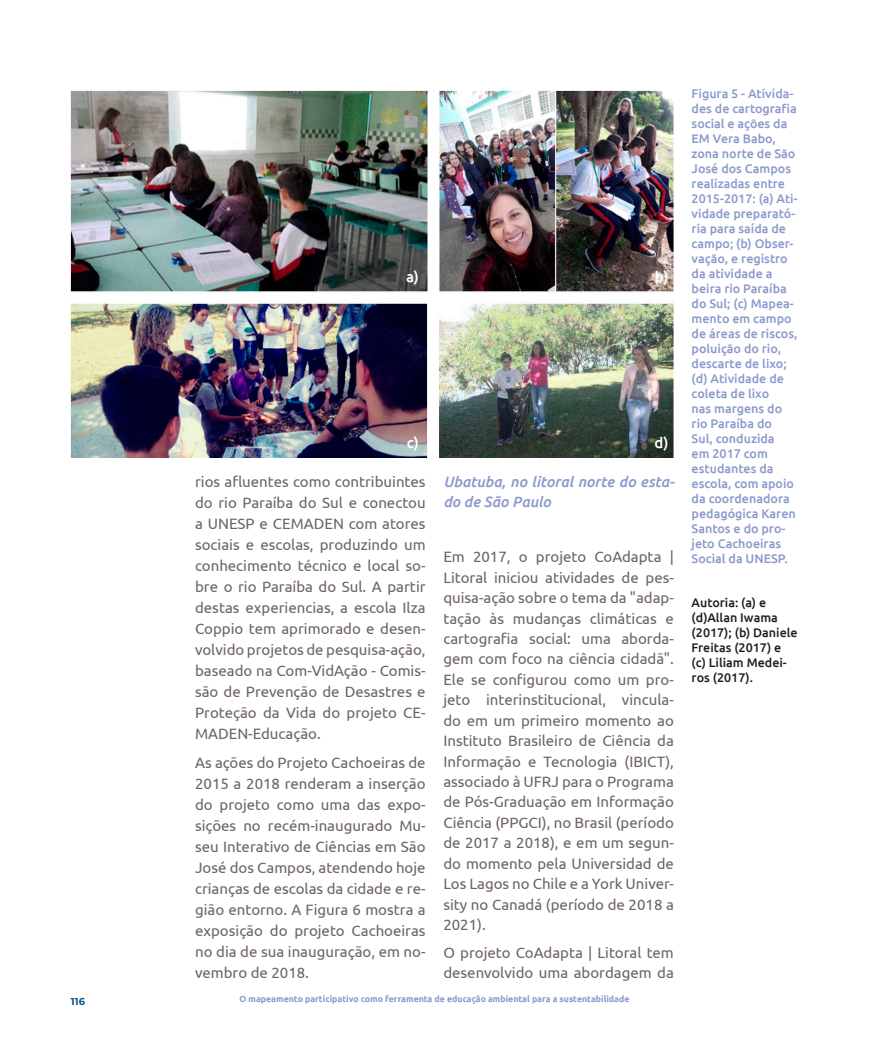
<style>
.page{position:relative;width:869px;height:1063px;background:#fff}
.page>*{position:absolute;margin:0;border:0;box-sizing:border-box;transform-origin:0 0}
.Texto{font:15px/21px "Ubuntu";color:#6e6362;text-align:justify}
.Texto-2{font:italic 500 15px/20.4px "Ubuntu";color:#8b99cd}
.Nota_de_rodapé{font:500 15px "Ubuntu";color:#fff}
.Título_Figura{font:500 12.5px/15px "Ubuntu";color:#8b99cd}
.Fonte_figuras{font:500 12.5px/15px "Ubuntu";color:#231f20}
.t1{font:700 10px "Montserrat";color:#0f5387}
.t2{font:700 8.75px "Ubuntu";color:#8b99cd}
</style>
<div class="page">
<img style="left:71px;top:91px;width:602px;height:366px">
<p class="Nota_de_rodapé" style="left:406px;top:267px;width:14px">a)</p>
<p class="Nota_de_rodapé" style="left:654px;top:267px;width:15px">b)</p>
<p class="Nota_de_rodapé" style="left:406px;top:433px;width:14px">c)</p>
<p class="Nota_de_rodapé" style="left:654px;top:433px;width:16px">d)</p>
<p class="Texto" style="left:195px;top:471px;width:232px">rios afluentes como contribuintes do rio Paraíba do Sul e conectou a UNESP e CEMADEN com atores sociais e escolas, produzindo um conhecimento técnico e local so&shy;bre o rio Paraíba do Sul. A partir destas experiencias, a escola Ilza Coppio tem aprimorado e desen&shy;volvido projetos de pesquisa-ação, baseado na Com-VidAção - Comis&shy;são de Prevenção de Desastres e Proteção da Vida do projeto CE-MADEN-Educação.</p>
<p class="Texto" style="left:195px;top:751px;width:232px">As ações do Projeto Cachoeiras de 2015 a 2018 renderam a inserção do projeto como uma das expo&shy;sições no recém-inaugurado Mu&shy;seu Interativo de Ciências em São José dos Campos, atendendo hoje crianças de escolas da cidade e re&shy;gião entorno. A Figura 6 mostra a exposição do projeto Cachoeiras no dia de sua inauguração, em no&shy;vembro de 2018.</p>
<p class="Texto-2" style="left:443px;top:471px;width:233px">Ubatuba, no litoral norte do esta&shy;do de São Paulo</p>
<p class="Texto" style="left:443px;top:546px;width:232px;line-height:20.4px">Em 2017, o projeto CoAdapta | Litoral iniciou atividades de pes&shy;quisa-ação sobre o tema da "adap&shy;tação às mudanças climáticas e cartografia social: uma aborda&shy;gem com foco na ciência cidadã".<br>Ele se configurou como um pro&shy;jeto interinstitucional, vincula&shy;do em um primeiro momento ao Instituto Brasileiro de Ciência da Informação e Tecnologia (IBICT), associado à UFRJ para o Programa de Pós-Graduação em Informação Ciência (PPGCI), no Brasil (período de 2017 a 2018), e em um segun&shy;do momento pela Universidad de Los Lagos no Chile e a York Univer&shy;sity no Canadá (período de 2018 a 2021).</p>
<p class="Texto" style="left:443px;top:942px;width:232px;line-height:20.4px">O projeto CoAdapta | Litoral tem desenvolvido uma abordagem da</p>
<p class="t1" style="left:71px;top:994px;width:16px">116</p>
<p class="t2" style="left:239px;top:994px;width:391px">O mapeamento participativo como ferramenta de educação ambiental para a sustentabilidade</p>
<p class="Título_Figura" style="left:691px;top:86px;width:107px">Figura 5 - Ativida&shy;des de cartografia social e ações da<br>EM Vera Babo, zona norte de São<br>José dos Campos realizadas entre<br>2015-2017: (a) Ati&shy;vidade preparató&shy;ria para saída de campo; (b) Obser&shy;vação, e registro da atividade a beira rio Paraíba do Sul; (c) Mapea&shy;mento em campo de áreas de riscos, poluição do rio, descarte de lixo; (d) Atividade de coleta de lixo<br>nas margens do rio Paraíba do<br>Sul, conduzida<br>em 2017 com estudantes da escola, com apoio da coordenadora pedagógica Karen<br>Santos e do pro&shy;jeto Cachoeiras<br>Social da UNESP.</p>
<p class="Fonte_figuras" style="left:691px;top:595px;width:107px">Autoria: (a) e (d)Allan Iwama (2017); (b) Daniele<br>Freitas (2017) e (c) Liliam Medei&shy;ros (2017).</p>
</div>
